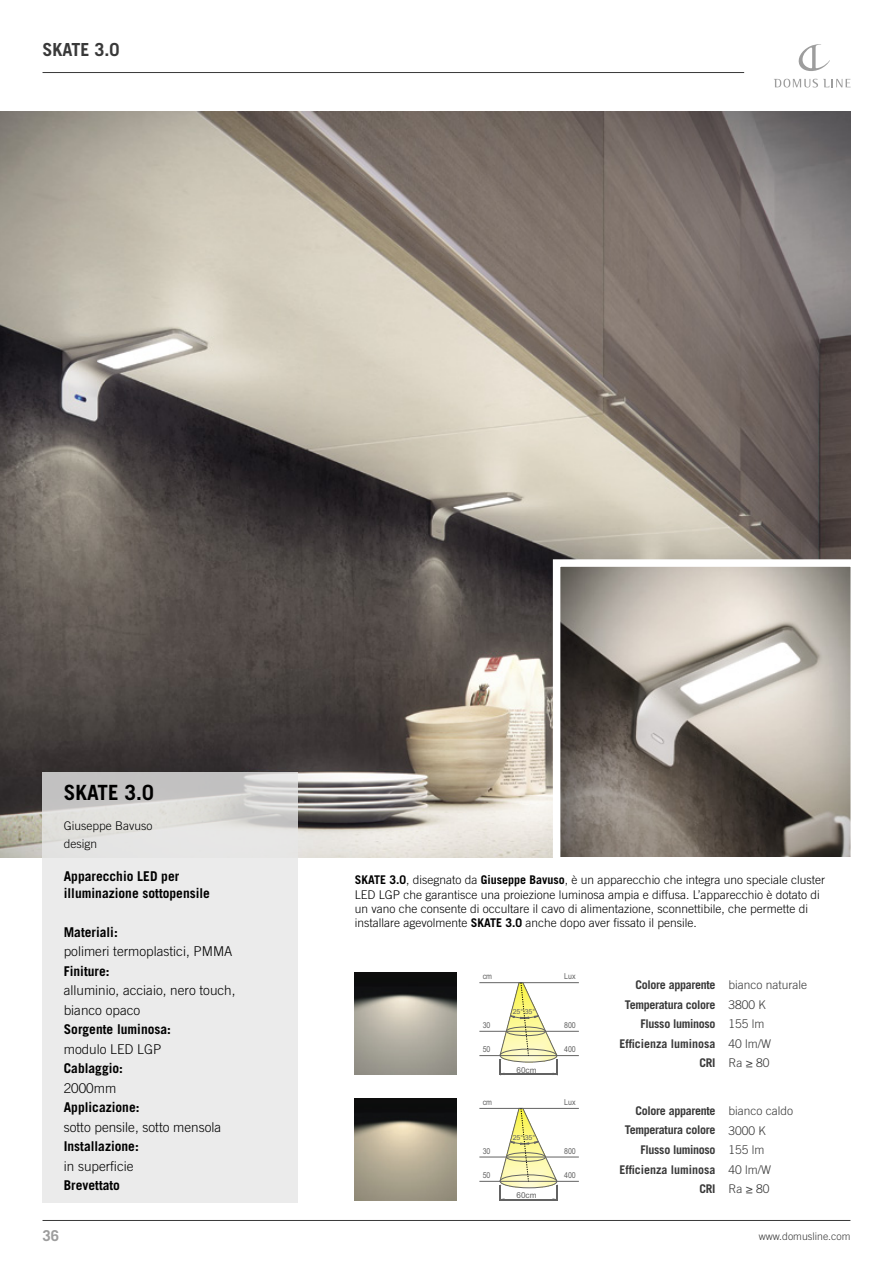
<style>
.page{position:relative;width:893px;height:1263px;background:#fff}
.page>*{position:absolute;margin:0;border:0;box-sizing:border-box;transform-origin:0 0}
.t1{font:700 21px "Trade Gothic LT Pro";color:#000}
.t2{font:700 18px "Trade Gothic LT Pro";color:#393939}
.t3{font:700 15px "Trade Gothic LT Pro";color:#9d9d9d}
.t4{font:700 13.5px/16.5px "Trade Gothic LT Pro";color:#000}
.t5{font:300 13.5px/19.5px "Trade Gothic LT Pro";color:#000}
.t6{font:300 12px/14.2px "Trade Gothic LT Pro";color:#000}
.t7{font:700 12px/19.5px "Trade Gothic LT Pro";letter-spacing:-.025em;color:#393939;text-align:right}
.t8{font:300 12px/19.5px "Trade Gothic LT Pro";color:#393939}
.t9{font:300 10.5px "Trade Gothic LT Pro";color:#393939}
.t10{font:8.25px "Arial";color:#636363;scale:.86 1}
.t11{font:8.25px "Arial";color:#636363}
.t12{font:7.05px "Arial";color:#636363}
.s1{font-weight:700}
</style>
<div class="page">
<hr style="left:43px;top:1220px;width:807px;height:1px;background:#393939">
<hr style="left:43px;top:72px;width:701px;height:1px;background:#393939">
<svg style="left:798px;top:44px;width:32px;height:27px"></svg>
<svg style="left:774px;top:79px;width:77px;height:8px"></svg>
<img style="left:355px;top:973px;width:102px;height:102px">
<img style="left:355px;top:1098px;width:102px;height:103px">
<svg style="left:479px;top:1108px;width:100px;height:93px"></svg>
<svg style="left:479px;top:982px;width:100px;height:93px"></svg>
<img style="left:0;top:111px;width:850px;height:746px">
<svg style="left:549px;top:556px;width:302px;height:302px;background:#a19a92"></svg>
<div style="left:43px;top:772px;width:255px;height:431px;background:#e7e7e7"></div>
<h2 class="t2" style="left:43px;top:38px;width:79px">SKATE 3.0</h2>
<h1 class="t1" style="left:64px;top:780px;width:91px">SKATE 3.0</h1>
<p class="t6" style="left:64px;top:817px;width:90px;line-height:18px">Giuseppe Bavuso design</p>
<p class="t4" style="left:64px;top:868px;width:148px">Apparecchio LED per illuminazione sottopensile</p>
<p class="t4" style="left:64px;top:923px;width:56px">Materiali:</p>
<p class="t5" style="left:64px;top:941px;width:170px">polimeri termoplastici, PMMA</p>
<p class="t4" style="left:64px;top:962px;width:47px">Finiture:</p>
<p class="t5" style="left:64px;top:980px;width:173px">alluminio, acciaio, nero touch, bianco opaco</p>
<p class="t4" style="left:64px;top:1021px;width:109px">Sorgente luminosa:</p>
<p class="t5" style="left:64px;top:1039px;width:99px">modulo LED LGP</p>
<p class="t4" style="left:64px;top:1060px;width:61px">Cablaggio:</p>
<p class="t5" style="left:64px;top:1078px;width:54px">2000mm</p>
<p class="t4" style="left:64px;top:1099px;width:77px">Applicazione:</p>
<p class="t5" style="left:64px;top:1117px;width:159px">sotto pensile, sotto mensola</p>
<p class="t4" style="left:64px;top:1138px;width:77px">Installazione:</p>
<p class="t5" style="left:64px;top:1156px;width:71px">in superficie</p>
<p class="t4" style="left:64px;top:1177px;width:58px">Brevettato</p>
<p class="t6" style="left:355px;top:873px;width:472px"><span class="s1">SKATE 3.0</span>, disegnato da <span class="s1">Giuseppe Bavuso</span>, è un apparecchio che integra uno speciale cluster LED LGP che garantisce una proiezione luminosa ampia e diffusa. L’apparecchio è dotato di un vano che consente di occultare il cavo di alimentazione, sconnettibile, che permette di installare agevolmente <span class="s1">SKATE 3.0</span> anche dopo aver fissato il pensile.</p>
<p class="t10" style="left:483px;top:971px;width:12px">cm</p>
<p class="t10" style="left:564px;top:971px;width:15px">Lux</p>
<p class="t12" style="left:513px;top:1008px;width:24px">25° 35°</p>
<p class="t10" style="left:483px;top:1020px;width:11px">30</p>
<p class="t10" style="left:564px;top:1020px;width:15px">800</p>
<p class="t10" style="left:483px;top:1044px;width:11px">50</p>
<p class="t10" style="left:564px;top:1044px;width:15px">400</p>
<p class="t11" style="left:516px;top:1065px;width:22px">60cm</p>
<p class="t10" style="left:483px;top:1097px;width:12px">cm</p>
<p class="t10" style="left:564px;top:1097px;width:15px">Lux</p>
<p class="t12" style="left:513px;top:1133px;width:24px">25° 35°</p>
<p class="t10" style="left:483px;top:1146px;width:11px">30</p>
<p class="t10" style="left:564px;top:1146px;width:15px">800</p>
<p class="t10" style="left:483px;top:1170px;width:11px">50</p>
<p class="t10" style="left:564px;top:1170px;width:15px">400</p>
<p class="t11" style="left:516px;top:1190px;width:22px">60cm</p>
<p class="t7" style="left:620px;top:975px;width:97px">Colore apparente<br>Temperatura colore<br>Flusso luminoso<br>Efficienza luminosa<br>CRI</p>
<p class="t7" style="left:620px;top:1101px;width:97px">Colore apparente<br>Temperatura colore<br>Flusso luminoso<br>Efficienza luminosa<br>CRI</p>
<p class="t8" style="left:728px;top:1101px;width:66px">bianco caldo<br>3000 K<br>155 lm<br>40 lm/W<br>Ra ≥ 80</p>
<p class="t8" style="left:728px;top:975px;width:80px">bianco naturale<br>3800 K<br>155 lm<br>40 lm/W<br>Ra ≥ 80</p>
<p class="t3" style="left:43px;top:1226px;width:18px">36</p>
<p class="t9" style="left:759px;top:1230px;width:93px">www.domusline.com</p>
</div>
